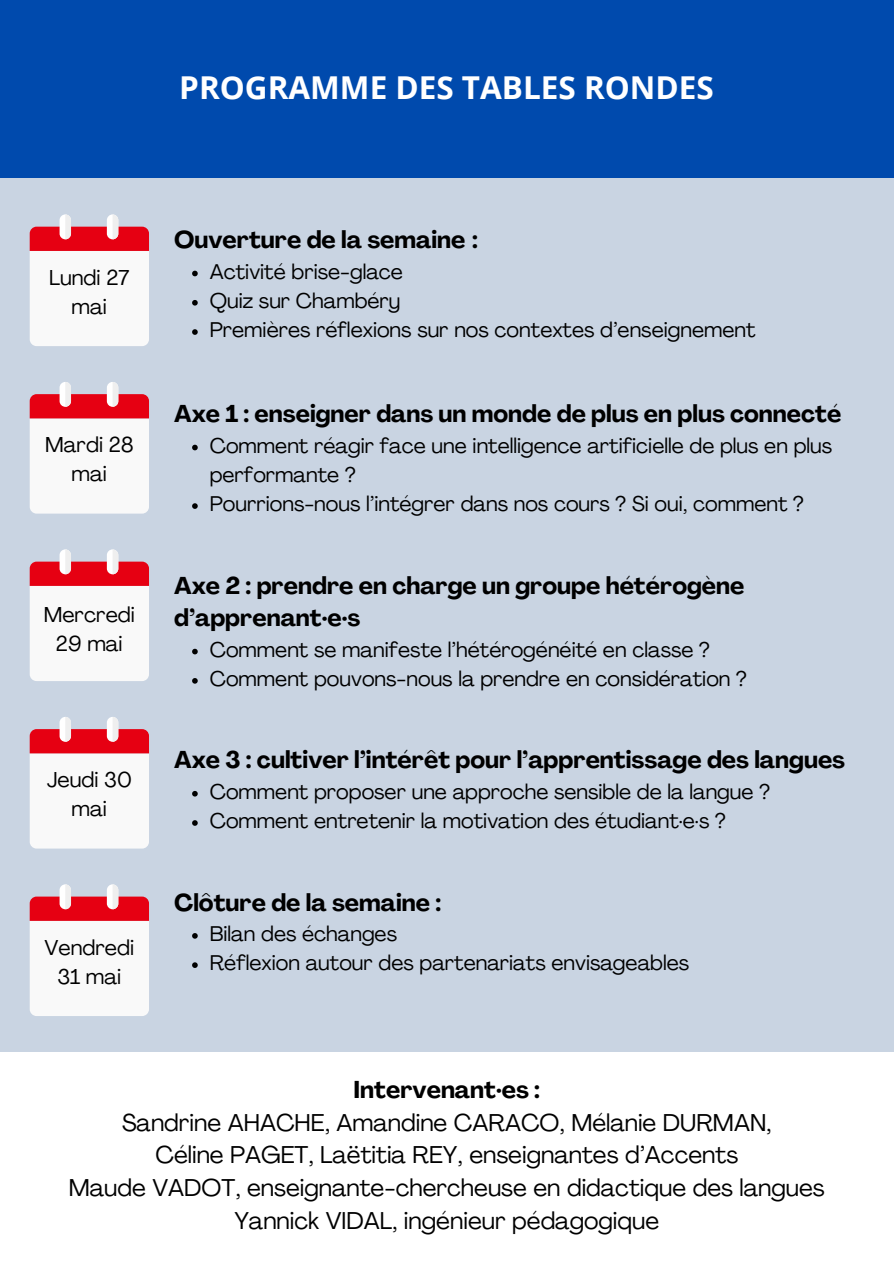
<style>
.page{position:relative;width:894px;height:1264px;background:#fff}
.page>*{position:absolute;margin:0;border:0;box-sizing:border-box;transform-origin:0 0}
.t1{font:700 31.5px "Open Sans";color:#fff}
.t2{font:700 24px/32.7px "Agrandir";color:#000}
.t3{font:24px/32.7px "Agrandir";color:#000;text-align:center}
.t4{font:21.3px/29px "Agrandir";color:#000;text-align:center}
.t5{font:21px/29.2px "Agrandir";color:#000}
</style>
<div class="page">
<div style="left:0;top:0;width:893px;height:1263px;background:#c9d4e2"></div>
<div style="left:0;top:0;width:893px;height:178px;background:#004aad"></div>
<svg style="left:30px;top:214px;width:119px;height:132px;background:#f1ccd0"></svg>
<svg style="left:30px;top:382px;width:119px;height:131px;background:#f1ccd0"></svg>
<svg style="left:30px;top:549px;width:119px;height:132px;background:#f1ccd0"></svg>
<svg style="left:30px;top:717px;width:119px;height:131px;background:#f1ccd0"></svg>
<svg style="left:30px;top:884px;width:119px;height:132px;background:#f1ccd0"></svg>
<div style="left:0;top:1051px;width:893px;height:212px;background:#fff"></div>
<svg style="left:192px;top:271px;width:6px;height:5px"></svg>
<svg style="left:192px;top:300px;width:6px;height:5px"></svg>
<svg style="left:192px;top:329px;width:6px;height:6px"></svg>
<svg style="left:192px;top:445px;width:6px;height:5px"></svg>
<svg style="left:192px;top:503px;width:6px;height:6px"></svg>
<svg style="left:192px;top:648px;width:6px;height:6px"></svg>
<svg style="left:192px;top:678px;width:6px;height:5px"></svg>
<svg style="left:192px;top:791px;width:6px;height:5px"></svg>
<svg style="left:192px;top:820px;width:6px;height:5px"></svg>
<svg style="left:192px;top:933px;width:6px;height:5px"></svg>
<svg style="left:192px;top:962px;width:6px;height:5px"></svg>
<h1 class="t1" style="left:179px;top:66px;width:536px">PROGRAMME DES TABLES RONDES</h1>
<p class="t4" style="left:49px;top:265px;width:82px">Lundi 27 mai</p>
<p class="t4" style="left:45px;top:432px;width:90px">Mardi 28 mai</p>
<p class="t4" style="left:44px;top:602px;width:93px">Mercredi<br>29 mai</p>
<p class="t4" style="left:47px;top:767px;width:86px">Jeudi 30 mai</p>
<p class="t4" style="left:44px;top:934px;width:91px">Vendredi<br>31 mai</p>
<p class="t2" style="left:174px;top:226px;width:305px">Ouverture de la semaine :</p>
<p class="t5" style="left:210px;top:259px;width:547px">Activité brise-glace<br>Quiz sur Chambéry<br>Premières réflexions sur nos contextes d’enseignement</p>
<p class="t2" style="left:174px;top:400px;width:668px">Axe 1 : enseigner dans un monde de plus en plus connecté</p>
<p class="t5" style="left:210px;top:433px;width:623px">Comment réagir face une intelligence artificielle de plus en plus performante ?<br>Pourrions-nous l’intégrer dans nos cours ? Si oui, comment ?</p>
<p class="t2" style="left:174px;top:571px;width:571px">Axe 2 : prendre en charge un groupe hétérogène d’apprenant·e·s</p>
<p class="t5" style="left:210px;top:636px;width:538px">Comment se manifeste l’hétérogénéité en classe ?<br>Comment pouvons-nous la prendre en considération ?</p>
<p class="t2" style="left:174px;top:746px;width:672px">Axe 3 : cultiver l’intérêt pour l’apprentissage des langues</p>
<p class="t5" style="left:210px;top:779px;width:561px">Comment proposer une approche sensible de la langue ?<br>Comment entretenir la motivation des étudiant·e·s ?</p>
<p class="t2" style="left:174px;top:888px;width:268px">Clôture de la semaine :</p>
<p class="t5" style="left:210px;top:921px;width:480px">Bilan des échanges<br>Réflexion autour des partenariats envisageables</p>
<p class="t2" style="left:353px;top:1075px;width:188px">Intervenant·es :</p>
<p class="t3" style="left:69px;top:1108px;width:757px">Sandrine AHACHE, Amandine CARACO, Mélanie DURMAN,<br>Céline PAGET, Laëtitia REY, enseignantes d’Accents<br>Maude VADOT, enseignante-chercheuse en didactique des langues Yannick VIDAL, ingénieur pédagogique</p>
</div>
